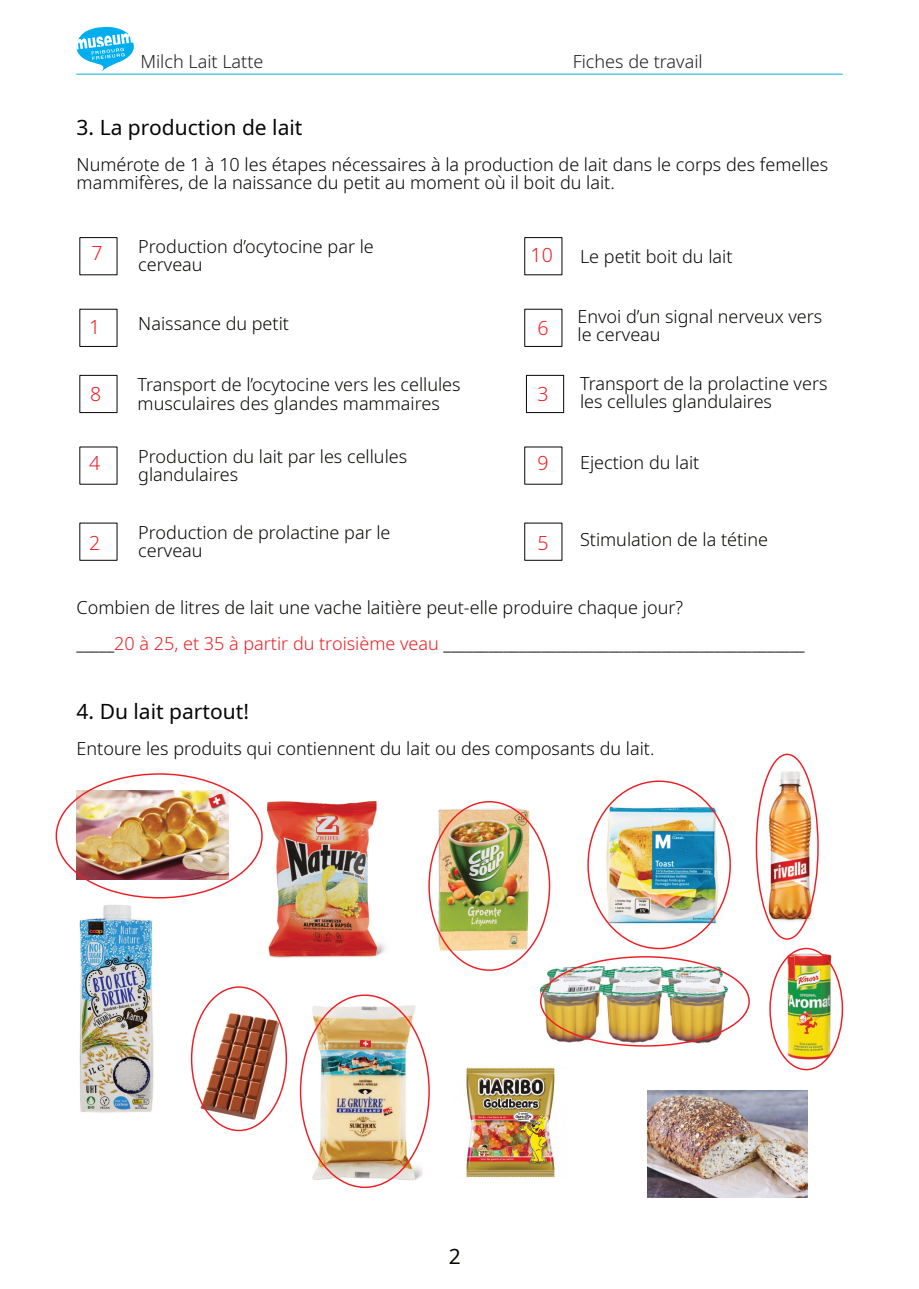
<style>
.page{position:relative;width:919px;height:1289px;background:#fff}
.page>*{position:absolute;margin:0;border:0;box-sizing:border-box;transform-origin:0 0}
.t1{font:21px "Noto Sans";color:#070507}
.t2{font:21px "Noto Sans";color:#080704}
.t3{font:300 19.5px "Noto Sans";color:#ee1d23}
.t4{font:300 18px/18px "Noto Sans";color:#080704}
.t5{font:300 18px/18px "Noto Sans";color:#070507}
.t6{font:300 18px "Noto Sans";color:#231f20}
.s1{color:#ee1e23}
</style>
<div class="page">
<hr style="left:77px;top:74px;width:765px;height:1px;background:#00aeef">
<svg style="left:77px;top:27px;width:56px;height:44px"></svg>
<div style="left:79px;top:375px;width:38px;height:38px;border:1px solid #080704"></div>
<div style="left:526px;top:375px;width:38px;height:38px;border:1px solid #080704"></div>
<img style="left:79px;top:905px;width:75px;height:208px">
<img style="left:197px;top:990px;width:88px;height:142px">
<img style="left:466px;top:1067px;width:89px;height:111px">
<img style="left:647px;top:1090px;width:160px;height:107px">
<img style="left:540px;top:966px;width:195px;height:78px">
<img style="left:601px;top:803px;width:122px;height:122px">
<img style="left:77px;top:790px;width:151px;height:90px">
<img style="left:268px;top:801px;width:118px;height:157px">
<img style="left:782px;top:949px;width:60px;height:113px">
<img style="left:757px;top:759px;width:62px;height:175px">
<img style="left:428px;top:801px;width:112px;height:155px">
<img style="left:312px;top:1005px;width:110px;height:175px">
<p class="t6" style="left:140px;top:49px;width:125px">Milch Lait Latte</p>
<p class="t6" style="left:572px;top:49px;width:131px">Fiches de travail</p>
<p class="t1" style="left:77px;top:113px;width:227px">3. La production de lait</p>
<p class="t5" style="left:77px;top:155px;width:753px">Numérote de 1 à 10 les étapes nécessaires à la production de lait dans le corps des femelles mammifères, de la naissance du petit au moment où il boit du lait.</p>
<p class="t4" style="left:138px;top:237px;width:237px">Production d’ocytocine par le cerveau</p>
<p class="t3" style="left:92px;top:239px;width:13px">7</p>
<p class="t3" style="left:530px;top:241px;width:24px">10</p>
<p class="t3" style="left:89px;top:313px;width:13px">1</p>
<p class="t4" style="left:138px;top:313px;width:152px">Naissance du petit</p>
<p class="t3" style="left:537px;top:314px;width:13px">6</p>
<p class="t3" style="left:90px;top:380px;width:13px">8</p>
<p class="t4" style="left:137px;top:375px;width:324px">Transport de l’ocytocine vers les cellules musculaires des glandes mammaires</p>
<p class="t3" style="left:537px;top:380px;width:13px">3</p>
<p class="t3" style="left:89px;top:449px;width:13px">4</p>
<p class="t4" style="left:138px;top:447px;width:270px">Production du lait par les cellules glandulaires</p>
<p class="t3" style="left:537px;top:449px;width:13px">9</p>
<p class="t3" style="left:89px;top:529px;width:13px">2</p>
<p class="t4" style="left:138px;top:522px;width:254px">Production de prolactine par le cerveau</p>
<p class="t3" style="left:537px;top:529px;width:13px">5</p>
<p class="t4" style="left:580px;top:247px;width:154px">Le petit boit du lait</p>
<p class="t4" style="left:577px;top:307px;width:246px">Envoi d’un signal nerveux vers le cerveau</p>
<p class="t4" style="left:580px;top:374px;width:249px">Transport de la prolactine vers les cellules glandulaires</p>
<p class="t4" style="left:580px;top:453px;width:121px">Ejection du lait</p>
<p class="t4" style="left:580px;top:530px;width:189px">Stimulation de la tétine</p>
<p class="t4" style="left:77px;top:589px;width:729px;line-height:36px">Combien de litres de lait une vache laitière peut-elle produire chaque jour?<br>_____<span class="s1">20 à 25, et 35 à partir du troisième veau</span> ________________________________________________</p>
<p class="t1" style="left:77px;top:696px;width:174px">4. Du lait partout!</p>
<p class="t5" style="left:77px;top:738px;width:579px">Entoure les produits qui contiennent du lait ou des composants du lait.</p>
<p class="t2" style="left:448px;top:1241px;width:14px">2</p>
</div>
